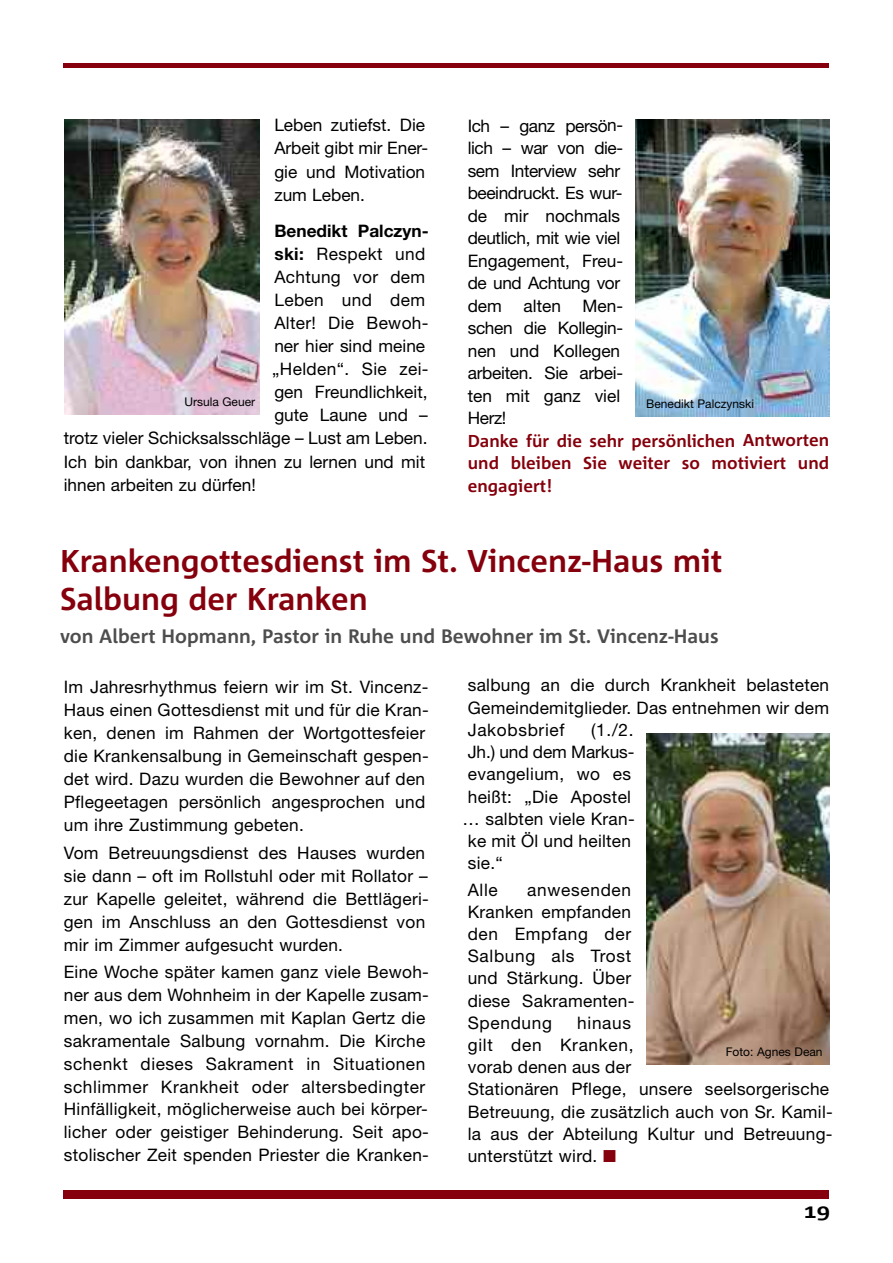
<style>
.page{position:relative;width:893px;height:1263px;background:#fff}
.page>*{position:absolute;margin:0;border:0;box-sizing:border-box;transform-origin:0 0}
.t1{font:700 31.5px/37.8px "Corpid";color:#85000c}
.t2{font:700 19.5px "Corpid";color:#4d4d4d}
.t3{font:17.25px/22.2px "Helvetica Neue";letter-spacing:.015em;color:#000}
.t4{font:17.25px/22.5px "Helvetica Neue";letter-spacing:-.025em;color:#000}
.t5{font:700 17.25px/22.5px "Corpid";color:#85000c;text-align:justify}
.t6{font:17.25px/22.5px "Helvetica Neue";letter-spacing:-.015em;color:#000}
.t7{font:17.25px "Helvetica Neue";letter-spacing:-.005em;color:#000}
.t8{font:700 17.25px "Helvetica Neue";color:#000}
.t9{font:12px "Helvetica Neue";color:#000}
.s1{font-weight:700}
.s2{color:#85000c}
</style>
<div class="page">
<div style="left:64px;top:1191px;width:765px;height:8px;background:#85000c"></div>
<hr style="left:64px;top:64px;width:765px;height:4px;background:#85000c">
<img style="left:65px;top:119px;width:194px;height:295px">
<img style="left:635px;top:119px;width:195px;height:298px">
<img style="left:646px;top:733px;width:183px;height:332px">
<p class="t3" style="left:274px;top:115px;width:155px;line-height:23.1px">Leben zutiefst. Die<br>Arbeit gibt mir Ener&shy;gie und Motivation zum Leben.</p>
<p class="t8" style="left:274px;top:224px;width:156px">Benedikt Palczyn-</p>
<p class="t3" style="left:274px;top:244px;width:152px"><span class="s1">ski:</span> Respekt und</p>
<p class="t3" style="left:274px;top:267px;width:152px">Achtung vor dem</p>
<p class="t3" style="left:274px;top:290px;width:152px">Leben und dem</p>
<p class="t3" style="left:274px;top:313px;width:156px">Alter! Die Bewoh-</p>
<p class="t3" style="left:274px;top:336px;width:152px">ner hier sind meine</p>
<p class="t3" style="left:272px;top:360px;width:158px">„Helden“. Sie zei-</p>
<p class="t3" style="left:274px;top:383px;width:155px">gen Freundlichkeit,</p>
<p class="t3" style="left:274px;top:406px;width:155px">gute Laune und –</p>
<p class="t3" style="left:64px;top:429px;width:365px">trotz vieler Schicksalsschläge – Lust am Leben.</p>
<p class="t3" style="left:64px;top:452px;width:363px">Ich bin dankbar, von ihnen zu lernen und mit</p>
<p class="t3" style="left:64px;top:475px;width:194px">ihnen arbeiten zu dürfen!</p>
<p class="t9" style="left:184px;top:397px;width:72px">Ursula Geuer</p>
<p class="t4" style="left:468px;top:116px;width:157px">Ich – ganz persön&shy;lich – war von die&shy;sem Interview sehr beeindruckt. Es wur&shy;de mir nochmals deutlich, mit wie viel<br>Engagement, Freu&shy;de und Achtung vor dem</p>
<p class="t6" style="left:468px;top:296px;width:157px;text-indent:115px">Men&shy;schen die Kollegin&shy;nen und Kollegen arbeiten. Sie arbei&shy;ten mit ganz viel<br>Herz!</p>
<p class="t5" style="left:468px;top:431px;width:363px">Danke für die sehr persönlichen Antworten und bleiben Sie weiter so motiviert und engagiert!</p>
<p class="t3" style="left:524px;top:296px;width:39px">alten</p>
<p class="t9" style="left:646px;top:400px;width:109px">Benedikt Palczynski</p>
<h1 class="t1" style="left:60px;top:545px;width:664px">Krankengottesdienst im St. Vincenz-Haus mit<br>Salbung der Kranken</h1>
<p class="t2" style="left:60px;top:628px;width:660px">von Albert Hopmann, Pastor in Ruhe und Bewohner im St. Vincenz-Haus</p>
<p class="t3" style="left:468px;top:676px;width:363px;text-align:justify">salbung an die durch Krankheit belasteten Gemeindemitglieder. Das entnehmen wir dem Jakobsbrief</p>
<p class="t3" style="left:64px;top:677px;width:367px;line-height:23.1px">Im Jahresrhythmus feiern wir im St. Vincenz-Haus einen Gottesdienst mit und für die Kran&shy;ken, denen im Rahmen der Wortgottesfeier die Krankensalbung in Gemeinschaft gespen&shy;det wird. Dazu wurden die Bewohner auf den Pflegeetagen persönlich angesprochen und um ihre Zustimmung gebeten.</p>
<p class="t3" style="left:64px;top:843px;width:367px;line-height:23.1px">Vom Betreuungsdienst des Hauses wurden sie dann – oft im Rollstuhl oder mit Rollator – zur Kapelle geleitet, während die Bettlägeri&shy;gen im Anschluss an den Gottesdienst von mir im Zimmer aufgesucht wurden.</p>
<p class="t3" style="left:64px;top:962px;width:367px;line-height:22.8px">Eine Woche später kamen ganz viele Bewoh&shy;ner aus dem Wohnheim in der Kapelle zusam&shy;men, wo ich zusammen mit Kaplan Gertz die sakramentale Salbung vornahm. Die Kirche schenkt dieses Sakrament in Situationen schlimmer Krankheit oder altersbedingter Hinfälligkeit, möglicherweise auch bei körper&shy;licher oder geistiger Behinderung. Seit apo&shy;stolischer Zeit spenden Priester die Kranken-</p>
<p class="t3" style="left:591px;top:720px;width:44px">(1./2.</p>
<p class="t7" style="left:468px;top:746px;width:168px">Jh.) und dem Markus-</p>
<p class="t3" style="left:468px;top:765px;width:165px">evangelium, wo es</p>
<p class="t3" style="left:468px;top:787px;width:165px">heißt: „Die Apostel</p>
<p class="t3" style="left:463px;top:809px;width:174px">… salbten viele Kran-</p>
<p class="t3" style="left:468px;top:831px;width:165px">ke mit Öl und heilten</p>
<p class="t3" style="left:468px;top:853px;width:37px">sie.“</p>
<p class="t3" style="left:468px;top:880px;width:32px">Alle</p>
<p class="t3" style="left:468px;top:880px;width:168px;text-indent:60px">anwesenden<br>Kranken empfanden den Empfang der<br>Salbung als Trost und Stärkung. Über diese Sakramenten-<br>Spendung</p>
<p class="t3" style="left:468px;top:1013px;width:367px;text-indent:109px">hinaus<br>gilt den Kranken,<br>vorab denen aus der<br>Stationären Pflege, unsere seelsorgerische<br>Betreuung, die zusätzlich auch von Sr. Kamil&shy;la aus der Abteilung Kultur und Betreuung&shy;unterstützt wird. <span class="s2">■</span></p>
<p class="t9" style="left:726px;top:1047px;width:98px">Foto: Agnes Dean</p>
</div>
